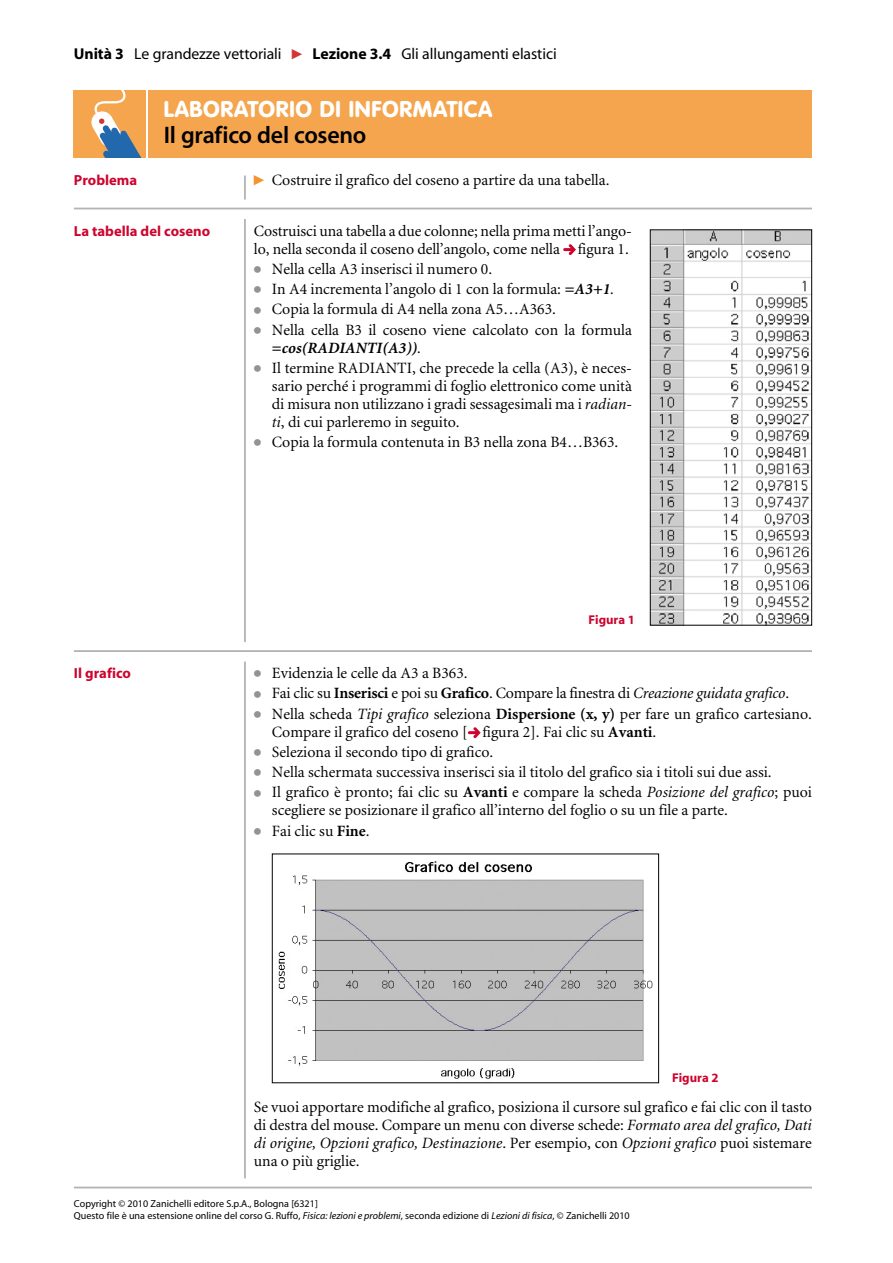
<style>
.page{position:relative;width:893px;height:1263px;background:#fff}
.page>*{position:absolute;margin:0;border:0;box-sizing:border-box;transform-origin:0 0}
.t1{font:600 24px "BY Myriad";letter-spacing:-.01em;color:#000}
.t2{font:900 22.5px "VAG Rounded";letter-spacing:.03em;color:#fff}
.t3{font:15.75px/20.2px "Ar Minion";color:#000}
.t4{font:15.75px "BY Myriad";letter-spacing:-.005em;color:#000}
.t5{font:700 14.7px "BY Myriad";color:#cd042e}
.t6{font:700 12.75px "BY Myriad";color:#cd042e}
.t7{font:10.2px/12.3px "BY Myriad";color:#000}
.s1{font-weight:700}
.s2{font-family:"Universal Newswith Comm Pi";font-size:13.5px;color:#929395}
.s3{font-weight:700;font-style:italic}
.s4{font-style:italic}
</style>
<div class="page">
<div style="left:149px;top:90px;width:663px;height:68px;background:#f5a54d"></div>
<div style="left:74px;top:90px;width:72px;height:68px;background:#f5a54d"></div>
<svg style="left:91px;top:90px;width:51px;height:68px"></svg>
<hr style="left:244px;top:176px;width:2px;height:1002px;background:#b1b3b4">
<hr style="left:74px;top:1187px;width:738px;height:1px;background:#b1b3b4">
<svg style="left:74px;top:200px;width:738px;height:19px"></svg>
<hr style="left:74px;top:208px;width:738px;height:1px;background:#b1b3b4">
<svg style="left:563px;top:244px;width:13px;height:11px"></svg>
<hr style="left:74px;top:650px;width:738px;height:2px;background:#b1b3b4">
<svg style="left:468px;top:727px;width:13px;height:11px"></svg>
<img style="left:652px;top:232px;width:158px;height:391px">
<div style="left:650px;top:230px;width:162px;height:395px;border:1px solid #000"></div>
<img style="left:278px;top:861px;width:375px;height:218px">
<div style="left:272px;top:854px;width:387px;height:229px;border:1px solid #000"></div>
<p class="t4" style="left:74px;top:45px;width:209px"><span class="s1">Unità 3</span> Le grandezze vettoriali</p>
<p class="t4" style="left:312px;top:45px;width:246px"><span class="s1">Lezione 3.4</span> Gli allungamenti elastici</p>
<h2 class="t2" style="left:164px;top:95px;width:330px">LABORATORIO DI INFORMATICA</h2>
<h1 class="t1" style="left:164px;top:123px;width:204px">Il grafico del coseno</h1>
<p class="t5" style="left:74px;top:172px;width:65px">Problema</p>
<p class="t3" style="left:272px;top:170px;width:339px">Costruire il grafico del coseno a partire da una tabella.</p>
<p class="t5" style="left:74px;top:223px;width:138px">La tabella del coseno</p>
<p class="t3" style="left:254px;top:222px;width:379px;line-height:18px">Costruisci una tabella a due colonne; nella prima metti l’ango&shy;lo, nella seconda il coseno dell’angolo, come nella figura 1.</p>
<p class="t3" style="left:254px;top:259px;width:380px"><span class="s2">c</span> Nella cella A3 inserisci il numero 0.<br><span class="s2">c</span> In A4 incrementa l’angolo di 1 con la formula: <span class="s3">=A3+1</span><span class="s4">.<br></span><span class="s2">c</span> Copia la formula di A4 nella zona A5…A363.<br><span class="s2">c</span> Nella cella B3 il coseno viene calcolato con la formula</p>
<p class="t3" style="left:254px;top:338px;width:379px;text-indent:18px"><span class="s1">=</span><span class="s3">cos(RADIANTI(A3))</span><span class="s4">.<br></span><span class="s2">c</span> Il termine RADIANTI, che precede la cella (A3), è neces-</p>
<p class="t3" style="left:272px;top:377px;width:362px;line-height:18px;text-align:justify">sario perché i programmi di foglio elettronico come unità di misura non utilizzano i gradi sessagesimali ma i <span class="s4">radian&shy;ti</span>, di cui parleremo in seguito.</p>
<p class="t3" style="left:254px;top:432px;width:366px"><span class="s2">c</span> Copia la formula contenuta in B3 nella zona B4…B363.</p>
<p class="t6" style="left:588px;top:613px;width:48px">Figura 1</p>
<p class="t5" style="left:74px;top:665px;width:59px">Il grafico</p>
<p class="t3" style="left:254px;top:663px;width:559px"><span class="s2">c</span> Evidenzia le celle da A3 a B363.<br><span class="s2">c</span> Fai clic su <span class="s1">Inserisci</span> e poi su <span class="s1">Grafico</span>. Compare la finestra di <span class="s4">Creazione guidata grafico</span>.<br><span class="s2">c</span> Nella scheda <span class="s4">Tipi grafico</span> seleziona <span class="s1">Dispersione (x, y)</span> per fare un grafico cartesiano.</p>
<p class="t3" style="left:254px;top:722px;width:560px;text-indent:18px">Compare il grafico del coseno [ figura 2]. Fai clic su <span class="s1">Avanti</span>.<br><span class="s2">c</span> Seleziona il secondo tipo di grafico.<br><span class="s2">c</span> Nella schermata successiva inserisci sia il titolo del grafico sia i titoli sui due assi.<br><span class="s2">c</span> Il grafico è pronto; fai clic su <span class="s1">Avanti</span> e compare la scheda <span class="s4">Posizione del grafico</span>; puoi</p>
<p class="t3" style="left:254px;top:800px;width:476px;text-indent:18px">scegliere se posizionare il grafico all’interno del foglio o su un file a parte. <span class="s2">c</span> Fai clic su <span class="s1">Fine</span>.</p>
<p class="t6" style="left:672px;top:1071px;width:48px">Figura 2</p>
<p class="t3" style="left:254px;top:1099px;width:560px;line-height:18px;text-align:justify">Se vuoi apportare modifiche al grafico, posiziona il cursore sul grafico e fai clic con il tasto di destra del mouse. Compare un menu con diverse schede: <span class="s4">Formato area del grafico, Dati di origine, Opzioni grafico, Destinazione</span>. Per esempio, con <span class="s4">Opzioni grafico</span> puoi sistemare una o più griglie.</p>
<p class="t7" style="left:74px;top:1198px;width:557px">Copyright © 2010 Zanichelli editore S.p.A., Bologna [6321]<br>Questo file è una estensione online del corso G. Ruffo, <span class="s4">Fisica: lezioni e problemi</span>, seconda edizione di <span class="s4">Lezioni di fisica</span>, © Zanichelli 2010</p>
</div>
